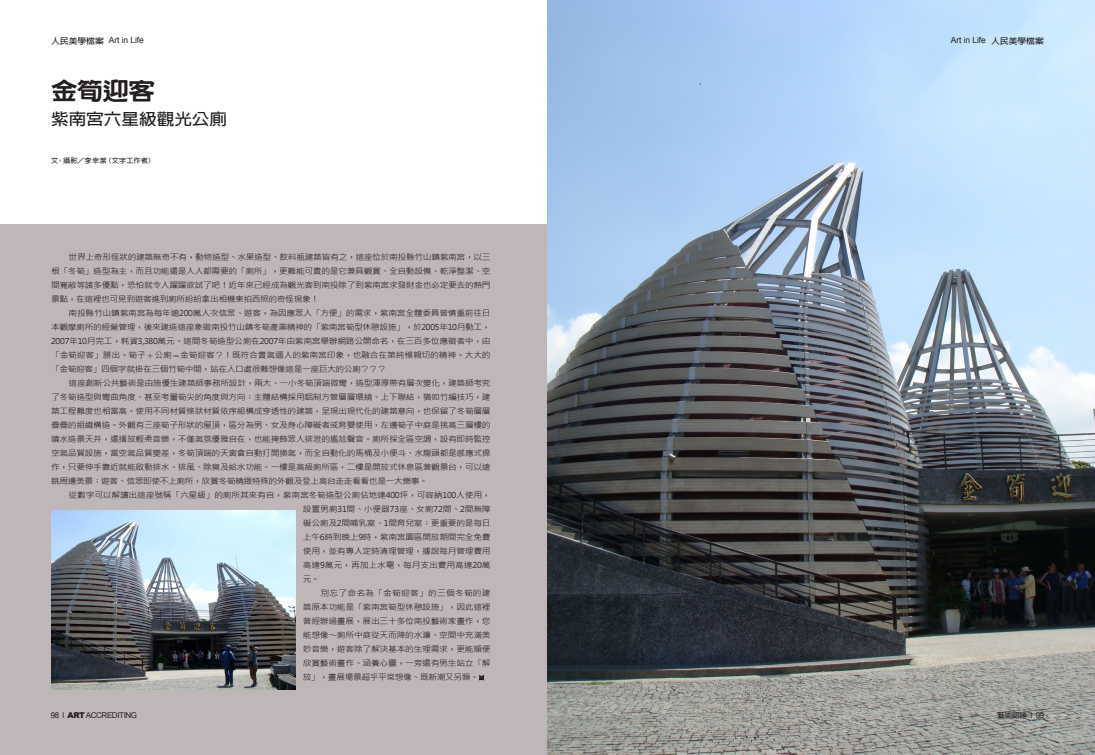
<style>
.page{position:relative;width:1095px;height:755px;background:#fff}
.page>*{position:absolute;margin:0;border:0;box-sizing:border-box;transform-origin:0 0}
.大標中文{font:800 24px "New Gothic";color:#231f20;scale:1.1 1}
.中標中文{font:700 16px "Lin Gothic";color:#231f20;scale:1.1 1}
.t1{font:8.5px "Arial";letter-spacing:-.01em;color:#231f20}
._05-內文中文{font:8px/14px "Microsoft Jheng Hei";letter-spacing:-.05em;color:#231f20;text-align:justify;scale:1.1 1}
.t2{font:8px "Arial";letter-spacing:-.05em;color:#231f20}
.t3{font:700 8px "Lin Gothic";color:#231f20;scale:1.1 1}
.t4{font:700 6.8px "Lin Gothic";color:#231f20;scale:1.1 1}
._03-作者-黑{font:700 6.5px "Lin Gothic";letter-spacing:.02em;color:#231f20;scale:1.1 1}
.s1{font-family:"Lin Gothic";font-weight:300}
.s2{font-family:"Arial Narrow"}
.s3{font-weight:900}
.s4{font-family:"Arial Narrow";font-weight:400;font-size:8px}
.s5{font-family:"Arial";font-weight:400;font-size:8px}
</style>
<div class="page">
<div style="left:0;top:225px;width:547px;height:529px;background:#bfb6b7"></div>
<svg style="left:479px;top:674px;width:5px;height:7px"></svg>
<img style="left:51px;top:510px;width:244px;height:179px">
<img style="left:547px;top:0;width:547px;height:754px">
<p class="t3" style="left:51px;top:36px;width:50px">人民美學檔案</p>
<p class="t1" style="left:109px;top:34px;width:37px">Art in Life</p>
<p class="大標中文" style="left:51px;top:78px;width:96px">金筍迎客</p>
<p class="中標中文" style="left:51px;top:110px;width:162px">紫南宮六星級觀光公廁</p>
<p class="_03-作者-黑" style="left:51px;top:157px;width:96px">文、攝影／李幸潔（文字工作者）</p>
<p class="_05-內文中文" style="left:51px;top:249px;width:401px;text-indent:18px">世界上奇形怪狀的建築無奇不有<span class="s1">，</span>動物造型<span class="s1">、</span>水果造型<span class="s1">、</span>飲料瓶建築皆有之<span class="s1">，</span>這座位於南投縣竹山鎮紫南宮<span class="s1">，</span>以三根<span class="s1">「</span>冬筍<span class="s1">」</span>造型為主<span class="s1">，</span>而且功能還是人人都需要的<span class="s1">「</span>廁所<span class="s1">」，</span>更難能可貴的是它兼具觀賞<span class="s1">、</span>全自動設備<span class="s1">、</span>乾淨整潔<span class="s1">、</span>空間寬敞等諸多優點<span class="s1">，</span>恐怕就令人躍躍欲試了吧<span class="s1">！</span>近年來已經成為觀光客到南投除了到紫南宮求發財金也必定要去的熱門景點<span class="s1">，</span>在這裡也可見到遊客進到廁所紛紛拿出相機東拍西照的奇怪現象<span class="s1">！</span></p>
<p class="_05-內文中文" style="left:51px;top:305px;width:401px;text-indent:18px">南投縣竹山鎮紫南宮為每年逾200萬人次信眾<span class="s1">、</span>遊客<span class="s1">，</span>為因應眾人<span class="s1">「</span>方便<span class="s1">」</span>的需求<span class="s1">，</span>紫南宮全體委員曾慎重前往日本觀摩廁所的經營管理<span class="s1">，</span>後來建造這座象徵南投竹山鎮冬筍產業精神的<span class="s1">「</span>紫南宮筍型休憩設施<span class="s1">」，</span>於2005年10月動工<span class="s1">，</span>2007年10月完工<span class="s1">，</span>耗資3,380萬元<span class="s1">。</span>這間冬筍造型公廁在2007年由紫南宮舉辦網路公開命名<span class="s1">，</span>在三百多位應徵者中<span class="s1">，</span>由<span class="s1">「</span>金筍迎客<span class="s1">」</span>勝出<span class="s1">。</span>筍子<span class="s1">＋</span>公廁<span class="s1">＝</span>金筍迎客<span class="s1">？！</span>既符合貴氣逼人的紫南宮印象<span class="s1">，</span>也融合在第純樸親切的精神<span class="s1">。</span>大大的<span class="s1">「</span>金筍迎客<span class="s1">」</span>四個字就掛在三個竹筍中間<span class="s1">，</span>站在入口處很難想像這是一座巨大的公廁<span class="s1">？？？</span></p>
<p class="_05-內文中文" style="left:51px;top:375px;width:401px;text-indent:18px">這座創新公共藝術是由施優生建築師事務所設計<span class="s1">，</span>兩大<span class="s1">、</span>一小冬筍頂端微彎<span class="s1">，</span>造型渾厚帶有層次變化<span class="s1">，</span>建築師考究了冬筍造型與彎曲角度<span class="s1">、</span>甚至考量筍尖的角度與方向<span class="s1">；</span>主體結構採用鋁制方管層層環繞<span class="s1">、</span>上下聯結<span class="s1">，</span>猶如竹編技巧<span class="s1">，</span>建築工程難度也相當高<span class="s1">。</span>使用不同材質條狀材質依序組構成穿透性的建築<span class="s1">，</span>呈現出現代化的建築意向<span class="s1">，</span>也保留了冬筍層層疊疊的組織構造<span class="s1">。</span>外觀有三座筍子形狀的屋頂<span class="s1">，</span>區分為男<span class="s1">、</span>女及身心障礙者或育嬰使用<span class="s1">，</span>左邊筍子中庭是挑高三層樓的噴水造景天井<span class="s1">，</span>還播放輕柔音樂<span class="s1">，</span>不僅氣氛優雅自在<span class="s1">，</span>也能掩飾眾人排泄的尷尬聲音<span class="s1">。</span>廁所採全區空調<span class="s1">，</span>設有即時監控空氣品質設施<span class="s1">，</span>當空氣品質變差<span class="s1">，</span>冬筍頂端的天窗會自動打開換氣<span class="s1">，</span>而全自動化的馬桶及小便斗<span class="s1">、</span>水龍頭都是感應式操作<span class="s1">，</span>只要伸手靠近就能啟動排水<span class="s1">、</span>排風<span class="s1">、</span>除臭及給水功能<span class="s1">。</span>一樓是高級廁所區<span class="s1">，</span>二樓是開放式休息區兼觀景台<span class="s1">，</span>可以遠眺周邊美景<span class="s1">；</span>遊客<span class="s1">、</span>信眾即使不上廁所<span class="s1">，</span>欣賞冬筍精緻特殊的外觀及登上高台走走看看也是一大樂事<span class="s1">。</span></p>
<p class="_05-內文中文" style="left:303px;top:487px;width:172px;text-indent:-234px">從數字可以解讀出這座號稱<span class="s1">「</span>六星級<span class="s1">」</span>的廁所其來有自<span class="s1">，</span>紫南宮冬筍造型公廁佔地達400坪<span class="s1">，</span>可容納100人使用<span class="s1">，</span>設置男廁31間<span class="s1">、</span>小便器73座<span class="s1">、</span>女廁72間<span class="s1">、</span>2間無障礙公廁及2間哺乳室<span class="s1">、</span>1間育兒室<span class="s1">；</span>更重要的是每日上午6時到晚上9時<span class="s1">，</span>紫南宮園區開放期間完全免費使用<span class="s1">，</span>並有專人定時清理管理<span class="s1">，</span>據說每月管理費用高達9萬元<span class="s1">，</span>再加上水電<span class="s1">，</span>每月支出費用高達20萬元<span class="s1">。</span></p>
<p class="_05-內文中文" style="left:303px;top:585px;width:172px;text-indent:18px">別忘了命名為<span class="s1">「</span>金筍迎客<span class="s1">」</span>的三個冬筍的建築原本功能是<span class="s1">「</span>紫南宮筍型休憩設施<span class="s1">」，</span>因此這裡曾經辦過畫展<span class="s1">，</span>展出三十多位南投藝術家畫作<span class="s1">，</span>您能想像<span class="s1">～</span>廁所中庭從天而降的水濂<span class="s1">、</span>空間中充滿美妙音樂<span class="s1">，</span>遊客除了解決基本的生理需求<span class="s1">，</span>更能順便欣賞藝術畫作<span class="s1">、</span>涵養心靈<span class="s1">，</span>一旁還有男生站立<span class="s1">「</span>解放<span class="s1">」，</span>畫展場景超乎平常想像<span class="s1">、</span>既新潮又另類<span class="s1">。</span></p>
<p class="t2" style="left:51px;top:709px;width:88px">98 <span class="s2">I</span> <span class="s3">ART</span> ACCREDITING</p>
<p class="t1" style="left:950px;top:34px;width:37px">Art in Life</p>
<p class="t3" style="left:990px;top:36px;width:50px">人民美學檔案</p>
<p class="t4" style="left:997px;top:711px;width:44px">藝術認證 <span class="s4">I</span> <span class="s5">99</span></p>
</div>
